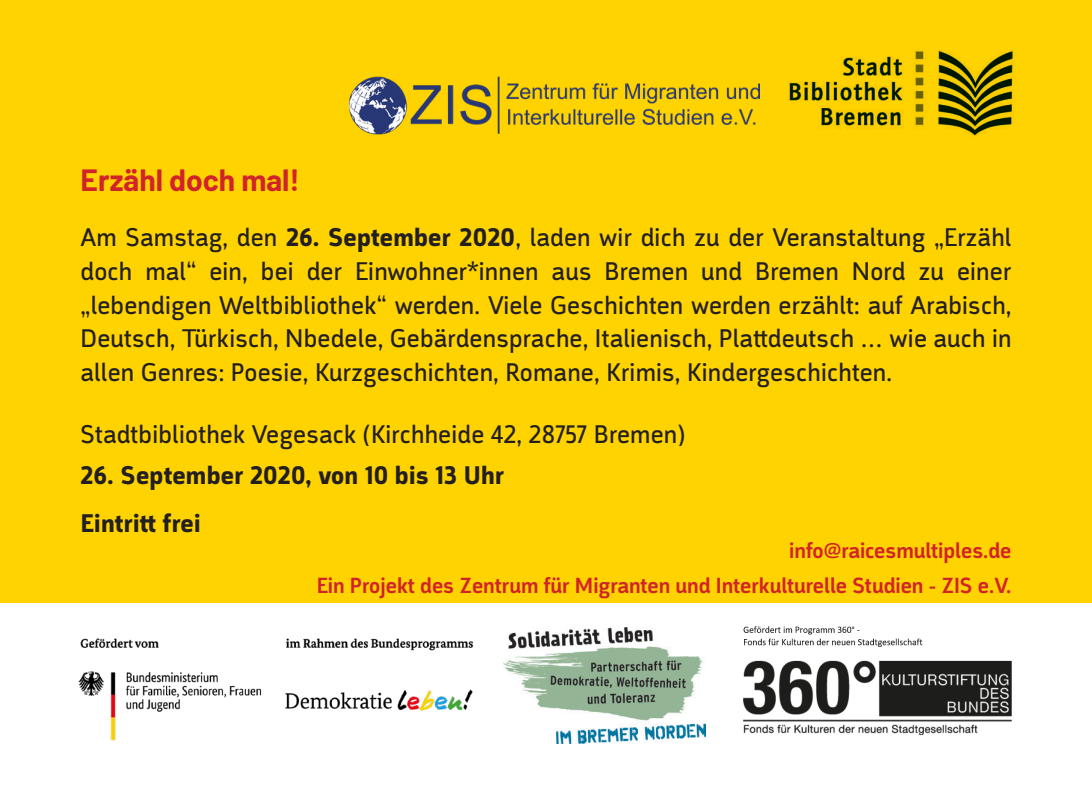
<style>
.page{position:relative;width:1092px;height:787px;background:#fff}
.page>*{position:absolute;margin:0;border:0;box-sizing:border-box;transform-origin:0 0}
.t1{font:700 30px "Barlow";color:#d1232a}
.t2{font:26.25px/33.8px "Argumentum";letter-spacing:.01em;color:#231f20;text-align:justify}
.t3{font:700 26.25px "Argumentum";letter-spacing:.01em;color:#231f20}
.t4{font:500 22.5px "Argumentum";color:#d1232a}
.s1{font-weight:700}
</style>
<div class="page">
<div style="left:0;top:0;width:1091px;height:602px;background:#ffd300"></div>
<img style="left:503px;top:627px;width:202px;height:116px">
<img style="left:743px;top:626px;width:269px;height:110px">
<img style="left:78px;top:638px;width:396px;height:103px">
<img style="left:789px;top:50px;width:225px;height:86px">
<img style="left:349px;top:76px;width:410px;height:59px">
<p class="t1" style="left:80px;top:158px;width:221px">Erzähl doch mal!</p>
<p class="t2" style="left:80px;top:221px;width:932px">Am Samstag, den <span class="s1">26. September 2020</span>, laden wir dich zu der Veranstaltung „Erzähl doch mal“ ein, bei der Einwohner*innen aus Bremen und Bremen Nord zu einer „lebendigen Weltbibliothek“ werden. Viele Geschichten werden erzählt: auf Arabisch, Deutsch, Türkisch, Nbedele, Gebärdensprache, Italienisch, Plattdeutsch … wie auch in allen Genres: Poesie, Kurzgeschichten, Romane, Krimis, Kindergeschichten.</p>
<p class="t2" style="left:80px;top:418px;width:606px">Stadtbibliothek Vegesack (Kirchheide 42, 28757 Bremen)</p>
<p class="t3" style="left:80px;top:459px;width:425px">26. September 2020, von 10 bis 13 Uhr</p>
<p class="t3" style="left:80px;top:507px;width:121px">Eintritt frei</p>
<p class="t4" style="left:789px;top:537px;width:224px">info@raicesmultiples.de</p>
<p class="t4" style="left:316px;top:571px;width:696px">Ein Projekt des Zentrum für Migranten und Interkulturelle Studien - ZIS e.V.</p>
</div>
